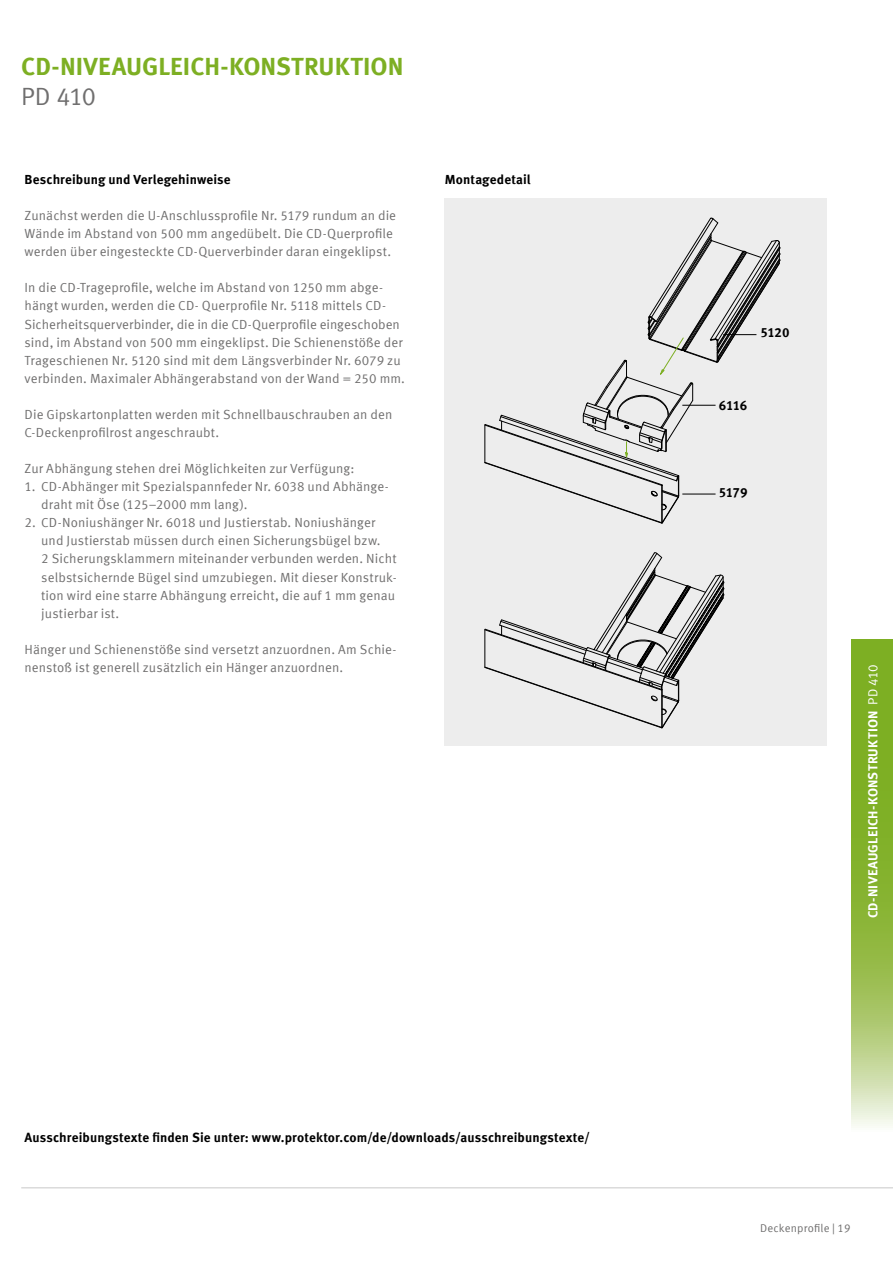
<style>
.page{position:relative;width:893px;height:1263px;background:#fff}
.page>*{position:absolute;margin:0;border:0;box-sizing:border-box;transform-origin:0 0}
.t1{font:700 24.9px "Meta Offc Pro";color:#7daf23}
.t2{font:24.9px "Meta Offc Pro Norm";color:#706f6f}
.t3{font:13.2px/18px "Meta Offc Pro Norm";letter-spacing:.005em;color:#706f6f}
.t4{font:700 13.2px "Meta Offc Pro";letter-spacing:.01em;color:#000}
.t5{font:700 13.2px "Meta Offc Pro";letter-spacing:.015em;color:#fff}
.t6{font:11.25px "Meta Offc Pro Norm";letter-spacing:.015em;color:#706f6f}
.s1{font-family:"Meta Offc Pro Norm";font-weight:400}
</style>
<div class="page">
<hr style="left:21px;top:1187px;width:872px;height:1px;background:#dadada">
<div style="left:445px;top:198px;width:382px;height:547px;background:#ededed"></div>
<svg style="left:485px;top:552px;width:239px;height:176px"></svg>
<svg style="left:484px;top:218px;width:296px;height:306px"></svg>
<hr style="left:682px;top:494px;width:34px;height:1px;background:#000">
<hr style="left:682px;top:405px;width:34px;height:1px;background:#000">
<hr style="left:723px;top:334px;width:33px;height:1px;background:#000">
<svg style="left:852px;top:639px;width:41px;height:487px;background:#96bc4b"></svg>
<h1 class="t1" style="left:21px;top:47px;width:384px">CD-NIVEAUGLEICH-KONSTRUKTION</h1>
<h1 class="t2" style="left:21px;top:78px;width:76px">PD 410</h1>
<p class="t4" style="left:25px;top:169px;width:208px">Beschreibung und Verlegehinweise</p>
<p class="t3" style="left:25px;top:206px;width:373px">Zunächst werden die U-Anschlussprofile Nr. 5179 rundum an die<br>Wände im Abstand von 500 mm angedübelt. Die CD-Querprofile werden über eingesteckte CD-Querverbinder daran eingeklipst.</p>
<p class="t3" style="left:25px;top:278px;width:382px">In die CD-Trageprofile, welche im Abstand von 1250 mm abge&shy;hängt wurden, werden die CD- Querprofile Nr. 5118 mittels CD-Sicherheitsquerverbinder, die in die CD-Querprofile eingeschoben sind, im Abstand von 500 mm eingeklipst. Die Schienenstöße der Trageschienen Nr. 5120 sind mit dem Längsverbinder Nr. 6079 zu verbinden. Maximaler Abhängerabstand von der Wand = 250 mm.</p>
<p class="t3" style="left:25px;top:404px;width:369px">Die Gipskartonplatten werden mit Schnellbauschrauben an den<br>C-Deckenprofilrost angeschraubt.</p>
<p class="t3" style="left:25px;top:459px;width:331px">Zur Abhängung stehen drei Möglichkeiten zur Verfügung:</p>
<p class="t3" style="left:41px;top:477px;width:349px;text-indent:-17px">1. CD-Abhänger mit Spezialspannfeder Nr. 6038 und Abhänge&shy;draht mit Öse (125–2000 mm lang).</p>
<p class="t3" style="left:41px;top:513px;width:357px;text-indent:-17px">2. CD-Noniushänger Nr. 6018 und Justierstab. Noniushänger und Justierstab müssen durch einen Sicherungsbügel bzw.<br>2 Sicherungsklammern miteinander verbunden werden. Nicht selbstsichernde Bügel sind umzubiegen. Mit dieser Konstruk&shy;tion wird eine starre Abhängung erreicht, die auf 1 mm genau justierbar ist.</p>
<p class="t3" style="left:25px;top:639px;width:373px">Hänger und Schienenstöße sind versetzt anzuordnen. Am Schie&shy;nenstoß ist generell zusätzlich ein Hänger anzuordnen.</p>
<p class="t4" style="left:445px;top:169px;width:87px">Montagedetail</p>
<p class="t4" style="left:25px;top:1127px;width:567px">Ausschreibungstexte finden Sie unter: www.protektor.com/de/downloads/ausschreibungstexte/</p>
<p class="t4" style="left:760px;top:322px;width:31px">5120</p>
<p class="t4" style="left:719px;top:395px;width:30px">6116</p>
<p class="t4" style="left:719px;top:482px;width:30px">5179</p>
<p class="t5" style="left:863px;top:918px;width:256px;rotate:-90deg">CD-NIVEAUGLEICH-KONSTRUKTION <span class="s1">PD 410</span></p>
<p class="t6" style="left:760px;top:1220px;width:92px">Deckenprofile | 19</p>
</div>
